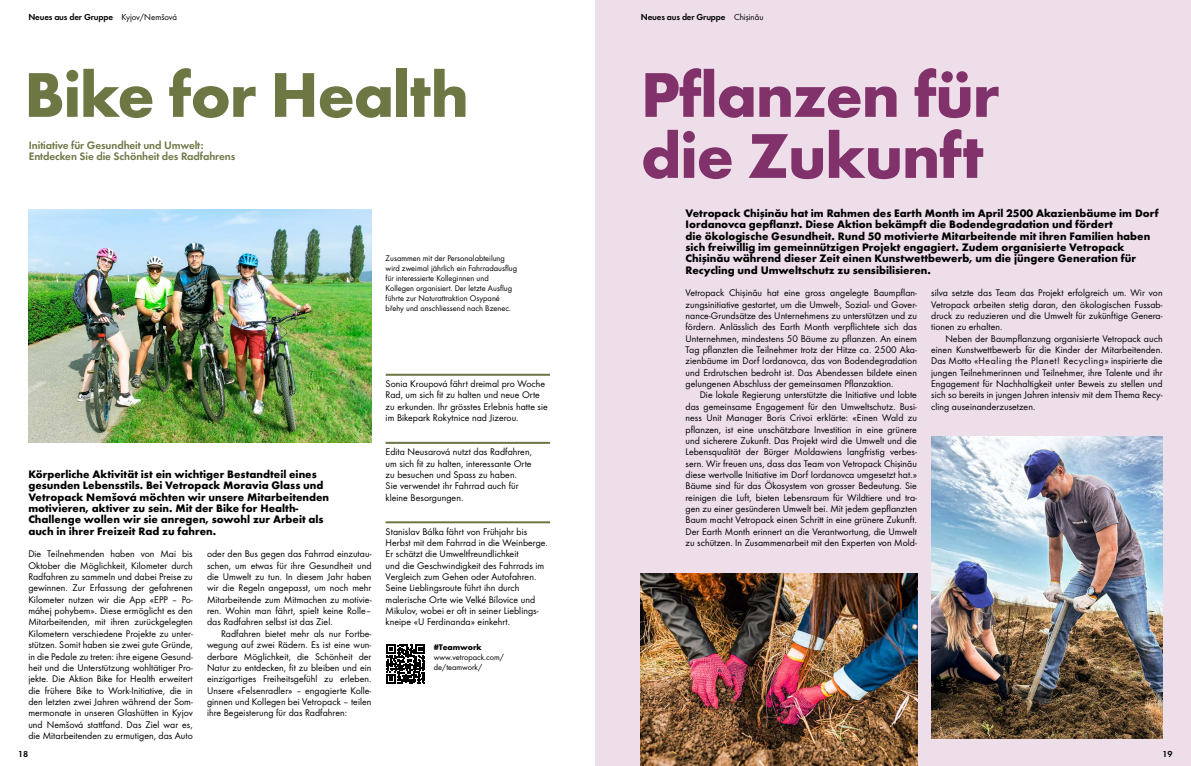
<style>
.page{position:relative;width:1191px;height:766px;background:#fff}
.page>*{position:absolute;margin:0;border:0;box-sizing:border-box;transform-origin:0 0}
.t1{font:700 65.5px/61px "Futura";letter-spacing:-.02em;color:#81326a}
.t2{font:700 65.5px "Futura";letter-spacing:-.02em;color:#6c7744}
.t3{font:700 11.2px/11.3px "Futura";color:#000}
.t4{font:11.2px/11.3px "Futura Dem";letter-spacing:-.01em;color:#6c7744}
.t5{font:10px/11.3px "Futura Boo";letter-spacing:.005em;color:#000;text-align:justify}
.t6{font:9px "Futura Dem";letter-spacing:-.02em;color:#000}
.t7{font:9px "Futura Boo";color:#000}
.t8{font:8.5px/10px "Futura Boo";color:#000}
.t9{font:700 8.5px "Futura";color:#000}
.s1{font-size:9.9px}
</style>
<div class="page">
<div style="left:595px;top:0;width:596px;height:765px;background:#eddee9"></div>
<img style="left:28px;top:210px;width:343px;height:232px">
<hr style="left:386px;top:373px;width:164px;height:2px;background:#6c7744">
<hr style="left:386px;top:441px;width:164px;height:2px;background:#6c7744">
<hr style="left:386px;top:521px;width:164px;height:2px;background:#6c7744">
<svg style="left:386px;top:644px;width:39px;height:39px"></svg>
<img style="left:641px;top:573px;width:276px;height:192px">
<img style="left:931px;top:436px;width:231px;height:302px">
<p class="t6" style="left:28px;top:11px;width:86px">Neues aus der Gruppe</p>
<p class="t6" style="left:641px;top:11px;width:86px">Neues aus der Gruppe</p>
<p class="t7" style="left:121px;top:11px;width:57px">Kyjov/Nemšová</p>
<p class="t7" style="left:734px;top:11px;width:31px">Chişinău</p>
<h1 class="t2" style="left:24px;top:54px;width:446px">Bike for Health</h1>
<p class="t4" style="left:29px;top:139px;width:208px">Initiative für Gesundheit und Umwelt:<br>Entdecken Sie die Schönheit des Radfahrens</p>
<p class="t8" style="left:386px;top:253px;width:133px">Zusammen mit der Personalabteilung wird zweimal jährlich ein Fahrradausflug für interessierte Kolleginnen und Kollegen organisiert. Der letzte Ausflug führte zur Naturattraktion Osypané břehy und anschliessend nach Bzenec.</p>
<p class="t3" style="left:28px;top:468px;width:302px">Körperliche Aktivität ist ein wichtiger Bestandteil eines gesunden Lebensstils. Bei Vetropack Moravia Glass und Vetropack Nemšová möchten wir unsere Mitarbeitenden motivieren, aktiver zu sein. Mit der Bike for Health-Challenge wollen wir sie anregen, sowohl zur Arbeit als auch in ihrer Freizeit Rad zu fahren.</p>
<p class="t5" style="left:28px;top:548px;width:166px">Die Teilnehmenden haben von Mai bis Oktober die Möglichkeit, Kilometer durch Radfahren zu sammeln und dabei Preise zu gewinnen. Zur Erfassung der gefahrenen Kilometer nutzen wir die App «EPP – Po&shy;máhej pohybem». Diese ermöglicht es den Mitarbeitenden, mit ihren zurückgelegten Kilometern verschiedene Projekte zu unter&shy;stützen. Somit haben sie zwei gute Gründe, in die Pedale zu treten: ihre eigene Gesund&shy;heit und die Unterstützung wohltätiger Pro&shy;jekte. Die Aktion Bike for Health erweitert die frühere Bike to Work-Initiative, die in den letzten zwei Jahren während der Som&shy;mermonate in unseren Glashütten in Kyjov und Nemšová stattfand. Das Ziel war es, die Mitarbeitenden zu ermutigen, das Auto</p>
<p class="t5" style="left:207px;top:548px;width:166px">oder den Bus gegen das Fahrrad einzutau&shy;schen, um etwas für ihre Gesundheit und die Umwelt zu tun. In diesem Jahr haben wir die Regeln angepasst, um noch mehr Mitarbeitende zum Mitmachen zu motivie&shy;ren. Wohin man fährt, spielt keine Rolle– das Radfahren selbst ist das Ziel.</p>
<p class="t5" style="left:207px;top:627px;width:166px;text-indent:14px">Radfahren bietet mehr als nur Fortbe&shy;wegung auf zwei Rädern. Es ist eine wun&shy;derbare Möglichkeit, die Schönheit der Natur zu entdecken, fit zu bleiben und ein einzigartiges Freiheitsgefühl zu erleben.<br>Unsere «Felsenradler» – engagierte Kolle&shy;ginnen und Kollegen bei Vetropack – teilen ihre Begeisterung für das Radfahren:</p>
<p class="t6" style="left:18px;top:748px;width:12px">18</p>
<p class="t5" style="left:386px;top:378px;width:164px;text-align:left">Sonia Kroupová fährt dreimal pro Woche Rad, um sich fit zu halten und neue Orte zu erkunden. Ihr grösstes Erlebnis hatte sie im Bikepark Rokytnice nad Jizerou.</p>
<p class="t5" style="left:386px;top:446px;width:148px;text-align:left">Edita Neusarová nutzt das Radfahren, um sich fit zu halten, interessante Orte zu besuchen und Spass zu haben.<br>Sie verwendet ihr Fahrrad auch für kleine Besorgungen.</p>
<p class="t5" style="left:386px;top:525px;width:164px;text-align:left">Stanislav Bálka fährt von Frühjahr bis Herbst mit dem Fahrrad in die Weinberge.<br>Er schätzt die Umweltfreundlichkeit<br>und die Geschwindigkeit des Fahrrads im Vergleich zum Gehen oder Autofahren.<br>Seine Lieblingsroute führt ihn durch malerische Orte wie Velké Bílovice und Mikulov, wobei er oft in seiner Lieblings&shy;kneipe «U Ferdinanda» einkehrt.</p>
<p class="t9" style="left:434px;top:641px;width:49px">#Teamwork</p>
<p class="t8" style="left:434px;top:651px;width:72px">www.vetropack.com/ de/teamwork/</p>
<h1 class="t1" style="left:641px;top:63px;width:360px">Pflanzen für die Zukunft</h1>
<p class="t3" style="left:685px;top:207px;width:474px">Vetropack Chișinău hat im Rahmen des Earth Month im April 2500 Akazienbäume im Dorf Iordanovca gepflanzt. Diese Aktion bekämpft die Bodendegradation und fördert<br>die ökologische Gesundheit. Rund 50 motivierte Mitarbeitende mit ihren Familien haben sich freiwillig im gemeinnützigen Projekt engagiert. Zudem organisierte Vetropack Chișinău während dieser Zeit einen Kunstwettbewerb, um die jüngere Generation für Recycling und Umweltschutz zu sensibilisieren.</p>
<p class="t5" style="left:685px;top:287px;width:233px">Vetropack Chișinău hat eine gross angelegte Baumpflan&shy;zungsinitiative gestartet, um die Umwelt-, Sozial- und Gover&shy;nance-Grundsätze des Unternehmens zu unterstützen und zu fördern. Anlässlich des Earth Month verpflichtete sich das Unternehmen, mindestens 50 Bäume zu pflanzen. An einem Tag pflanzten die Teilnehmer trotz der Hitze ca. 2500 Aka&shy;zienbäume im Dorf Iordanovca, das von Bodendegradation und Erdrutschen bedroht ist. Das Abendessen bildete einen gelungenen Abschluss der gemeinsamen Pflanzaktion.</p>
<p class="t5" style="left:685px;top:389px;width:233px;text-indent:14px">Die lokale Regierung unterstützte die Initiative und lobte das gemeinsame Engagement für den Umweltschutz. Busi&shy;ness Unit Manager Boris Crivoi erklärte: «Einen Wald zu pflanzen, ist eine unschätzbare Investition in eine grünere und sicherere Zukunft. Das Projekt wird die Umwelt und die Lebensqualität der Bürger Moldawiens langfristig verbes&shy;sern. Wir freuen uns, dass das Team von Vetropack Chi<span class="s1">ș</span>in<span class="s1">ă</span>u diese wertvolle Initiative im Dorf Iordanovca umgesetzt hat.» Bäume sind für das Ökosystem von grosser Bedeutung. Sie reinigen die Luft, bieten Lebensraum für Wildtiere und tra&shy;gen zu einer gesünderen Umwelt bei. Mit jedem gepflanzten Baum macht Vetropack einen Schritt in eine grünere Zukunft.<br>Der Earth Month erinnert an die Verantwortung, die Umwelt zu schützen. In Zusammenarbeit mit den Experten von Mold-</p>
<p class="t5" style="left:931px;top:287px;width:233px">silva setzte das Team das Projekt erfolgreich um. Wir von Vetropack arbeiten stetig daran, den ökologischen Fussab&shy;druck zu reduzieren und die Umwelt für zukünftige Genera&shy;tionen zu erhalten.</p>
<p class="t5" style="left:931px;top:332px;width:233px;text-indent:14px">Neben der Baumpflanzung organisierte Vetropack auch einen Kunstwettbewerb für die Kinder der Mitarbeitenden.<br>Das Motto «Healing the Planet! Recycling» inspirierte die jungen Teilnehmerinnen und Teilnehmer, ihre Talente und ihr Engagement für Nachhaltigkeit unter Beweis zu stellen und sich so bereits in jungen Jahren intensiv mit dem Thema Recy&shy;cling auseinanderzusetzen.</p>
<p class="t6" style="left:1162px;top:748px;width:12px">19</p>
</div>
